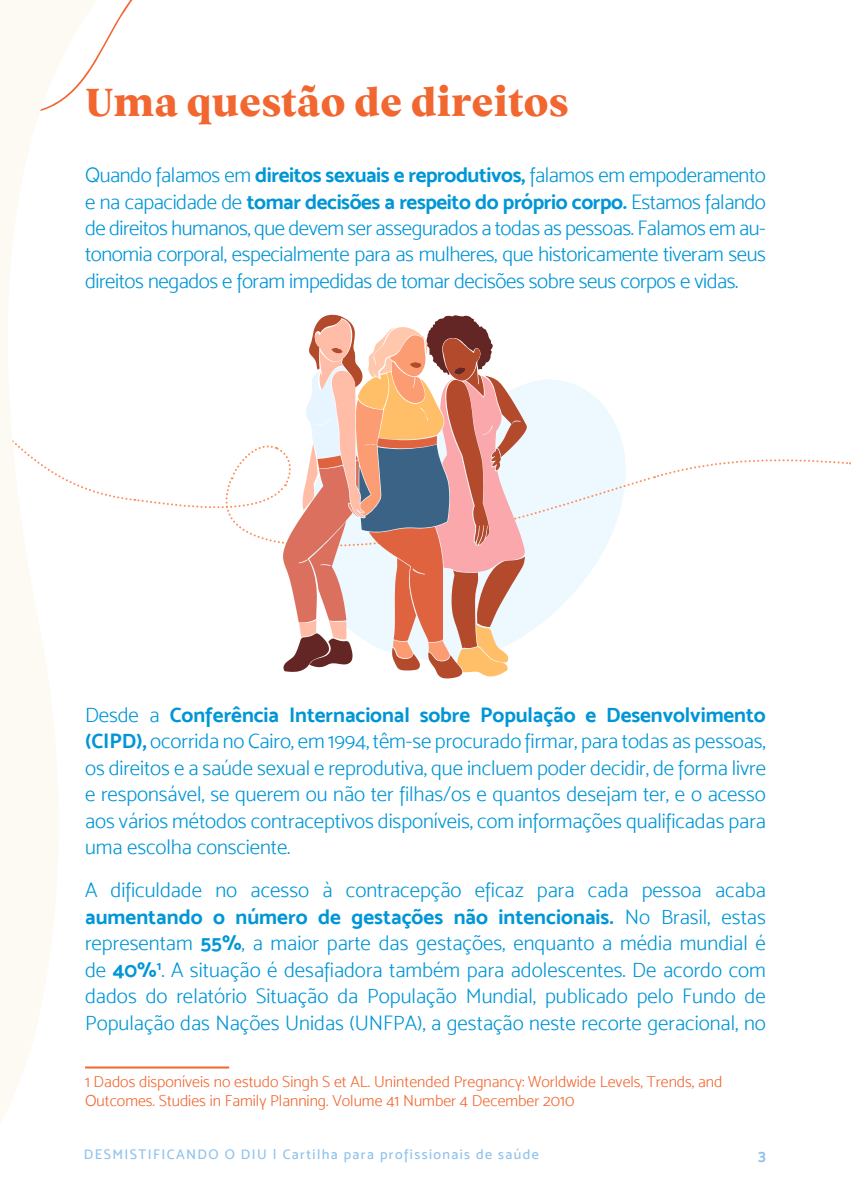
<style>
.page{position:relative;width:851px;height:1191px;background:#fff}
.page>*{position:absolute;margin:0;border:0;box-sizing:border-box;transform-origin:0 0}
.t1{font:800 40px "TRY Vesterbro";color:#f26630}
.t2{font:21px/26.4px "Mosk Light 300";letter-spacing:-.005em;color:#0096d6;text-align:justify}
.t3{font:21px "Mosk Bold 700";letter-spacing:-.005em;color:#0096d6}
.t4{font:16px/19.2px "Mosk Light 300";color:#f26630}
.t5{font:16px "Mosk Bold 700";color:#8fc2eb}
.t6{font:14px "Mosk Medium 500";letter-spacing:.1em;color:#8fc2eb}
.s1{font-family:"Mosk Bold 700"}
.s2{font-family:"Mosk Light 300"}
</style>
<div class="page">
<hr style="left:85px;top:1066px;width:144px;height:2px;background:#f26630">
<svg style="left:101px;top:314px;width:749px;height:364px"></svg>
<svg style="left:0;top:0;width:100px;height:1123px"></svg>
<h1 class="t1" style="left:85px;top:76px;width:485px">Uma questão de direitos</h1>
<p class="t2" style="left:85px;top:162px;width:682px">Quando falamos em <span class="s1">direitos sexuais e reprodutivos,</span> falamos em empoderamento</p>
<p class="t3" style="left:85px;top:189px;width:682px"><span class="s2">e na capacidade de</span> tomar decisões a respeito do próprio corpo. <span class="s2">Estamos falando</span></p>
<p class="t2" style="left:85px;top:215px;width:682px">de direitos humanos, que devem ser assegurados a todas as pessoas. Falamos em au&shy;tonomia corporal, especialmente para as mulheres, que historicamente tiveram seus direitos negados e foram impedidas de tomar decisões sobre seus corpos e vidas.</p>
<p class="t3" style="left:85px;top:702px;width:682px"><span class="s2">Desde a</span> Conferência Internacional sobre População e Desenvolvimento</p>
<p class="t2" style="left:85px;top:728px;width:682px"><span class="s1">(CIPD),</span> ocorrida no Cairo, em 1994, têm-se procurado firmar, para todas as pessoas, os direitos e a saúde sexual e reprodutiva, que incluem poder decidir, de forma livre e responsável, se querem ou não ter filhas/os e quantos desejam ter, e o acesso aos vários métodos contraceptivos disponíveis, com informações qualificadas para uma escolha consciente.</p>
<p class="t2" style="left:85px;top:877px;width:682px">A dificuldade no acesso à contracepção eficaz para cada pessoa acaba</p>
<p class="t3" style="left:85px;top:904px;width:682px">aumentando o número de gestações não intencionais. <span class="s2">No Brasil, estas</span></p>
<p class="t2" style="left:85px;top:930px;width:682px">representam <span class="s1">55%</span>, a maior parte das gestações, enquanto a média mundial é de <span class="s1">40%</span><sup>1</sup>. A situação é desafiadora também para adolescentes. De acordo com dados do relatório Situação da População Mundial, publicado pelo Fundo de População das Nações Unidas (UNFPA), a gestação neste recorte geracional, no</p>
<p class="t4" style="left:85px;top:1071px;width:638px">1 Dados disponíveis no estudo Singh S et AL. Unintended Pregnancy: Worldwide Levels, Trends, and<br>Outcomes. Studies in Family Planning. Volume 41 Number 4 December 2010</p>
<p class="t6" style="left:84px;top:1146px;width:456px">DESMISTIFICANDO O DIU | Cartilha para profissionais de saúde</p>
<p class="t5" style="left:758px;top:1145px;width:9px">3</p>
</div>
